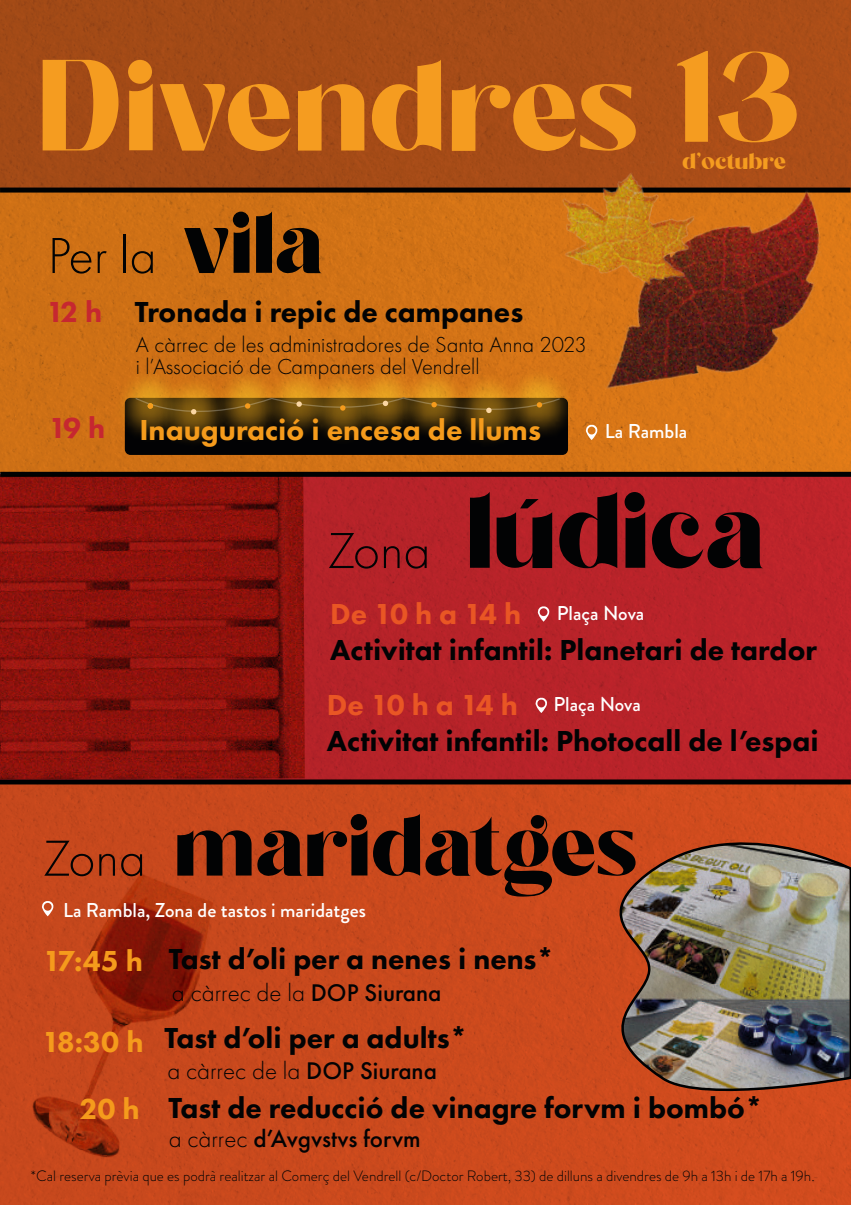
<style>
.page{position:relative;width:851px;height:1205px;background:#fff}
.page>*{position:absolute;margin:0;border:0;box-sizing:border-box;transform-origin:0 0}
.t1{font:129.75px "Sugar Magic";color:#f59c20}
.t2{font:108.5px "Sugar Magic";color:#020304}
.t3{font:88.25px "Sugar Magic";color:#020304}
.t4{font:300 52.5px "Futura PT";color:#020304}
.t5{font:800 30px/36.5px "Futura PT";color:#020304}
.t6{font:800 30px "Futura PT";color:#f59b1c}
.t7{font:800 30px "Futura PT";color:#c62730}
.t8{font:300 25px "Futura PT";color:#020304}
.t9{font:500 25px "Futura PT";color:#020304}
.t10{font:23.25px "Sugar Magic";color:#f59c20}
.t11{font:300 22.5px/22.5px "Futura PT";color:#020304}
.t12{font:500 20px "Brandon Grotesque";color:#fff}
.t13{font:300 15px "Brandon Grotesque";color:#020304}
.s1{font-family:"Sugar Magic";font-weight:400;font-size:87.75px}
.s2{font-family:"Futura PT";font-weight:300;font-size:52.5px}
.s3{color:#e95624}
.s4{font-family:"Brandon Grotesque";font-weight:500;font-size:20px;color:#fff}
.s5{font-weight:500}
.s6{font-weight:300}
</style>
<div class="page">
<img style="left:0;top:1px;width:850px;height:1203px">
<div style="left:125px;top:398px;width:443px;height:57px;background:#020204;border-radius:6px"></div>
<img style="left:107px;top:362px;width:85px;height:87px">
<img style="left:125px;top:382px;width:25px;height:50px">
<img style="left:150px;top:369px;width:55px;height:80px">
<img style="left:167px;top:387px;width:38px;height:50px">
<img style="left:205px;top:362px;width:50px;height:78px">
<img style="left:222px;top:382px;width:33px;height:50px">
<img style="left:255px;top:362px;width:87px;height:74px">
<img style="left:275px;top:379px;width:25px;height:50px">
<img style="left:300px;top:364px;width:42px;height:74px">
<img style="left:317px;top:382px;width:25px;height:52px">
<img style="left:342px;top:359px;width:85px;height:80px">
<img style="left:360px;top:379px;width:30px;height:50px">
<img style="left:477px;top:367px;width:18px;height:74px">
<img style="left:477px;top:384px;width:18px;height:50px">
<img style="left:390px;top:362px;width:87px;height:77px">
<img style="left:407px;top:379px;width:53px;height:50px">
<img style="left:495px;top:362px;width:87px;height:85px">
<img style="left:515px;top:379px;width:50px;height:50px">
<svg style="left:134px;top:396px;width:427px;height:32px;background:#60440f"></svg>
<svg style="left:41px;top:901px;width:13px;height:15px"></svg>
<svg style="left:537px;top:606px;width:12px;height:16px"></svg>
<svg style="left:535px;top:697px;width:12px;height:16px"></svg>
<svg style="left:585px;top:424px;width:12px;height:16px"></svg>
<h1 class="t1" style="left:40px;top:40px;width:764px">Divendres 13</h1>
<p class="t10" style="left:682px;top:149px;width:105px">d’octubre</p>
<h3 class="t4" style="left:48px;top:226px;width:278px">Per la <span class="s1">vila</span></h3>
<p class="t7" style="left:46px;top:293px;width:57px">12 h</p>
<p class="t11" style="left:136px;top:333px;width:452px">A càrrec de les administradores de Santa Anna 2023 i l’Associació de Campaners del Vendrell</p>
<p class="t5" style="left:135px;top:293px;width:390px">Tronada i repic de campanes</p>
<p class="t7" style="left:49px;top:409px;width:58px">19 h</p>
<p class="t6" style="left:139px;top:411px;width:403px">Inauguració i encesa de llums</p>
<p class="t12" style="left:605px;top:417px;width:84px">La Rambla</p>
<h2 class="t2" style="left:327px;top:475px;width:441px"><span class="s2">Zona</span> lúdica</h2>
<p class="t5" style="left:330px;top:595px;width:488px"><span class="s3">De 10 h a 14 h</span> <span class="s4">Plaça Nova<br></span>Activitat infantil: Planetari de tardor</p>
<p class="t5" style="left:327px;top:686px;width:493px"><span class="s3">De 10 h a 14 h</span> <span class="s4">Plaça Nova<br></span>Activitat infantil: Photocall de l’espai</p>
<h3 class="t3" style="left:42px;top:800px;width:598px"><span class="s2">Zona</span> maridatges</h3>
<p class="t12" style="left:63px;top:896px;width:304px">La Rambla, Zona de tastos i maridatges</p>
<p class="t6" style="left:43px;top:942px;width:101px">17:45 h</p>
<p class="t5" style="left:169px;top:940px;width:386px">Tast d’oli per a nenes i nens*</p>
<p class="t8" style="left:172px;top:978px;width:271px">a càrrec de la <span class="s5">DOP Siurana</span></p>
<p class="t6" style="left:42px;top:1023px;width:103px">18:30 h</p>
<p class="t6" style="left:79px;top:1090px;width:62px">20 h</p>
<p class="t5" style="left:164px;top:1019px;width:304px">Tast d’oli per a adults*</p>
<p class="t8" style="left:167px;top:1056px;width:271px">a càrrec de la <span class="s5">DOP Siurana</span></p>
<p class="t5" style="left:168px;top:1089px;width:595px">Tast de reducció de vinagre forvm i bombó*</p>
<p class="t9" style="left:169px;top:1123px;width:253px"><span class="s6">a càrrec</span> d’Avgvstvs forvm</p>
<p class="t13" style="left:31px;top:1165px;width:785px">*Cal reserva prèvia que es podrà realitzar al Comerç del Vendrell (c/Doctor Robert, 33) de dilluns a divendres de 9h a 13h i de 17h a 19h.</p>
</div>
